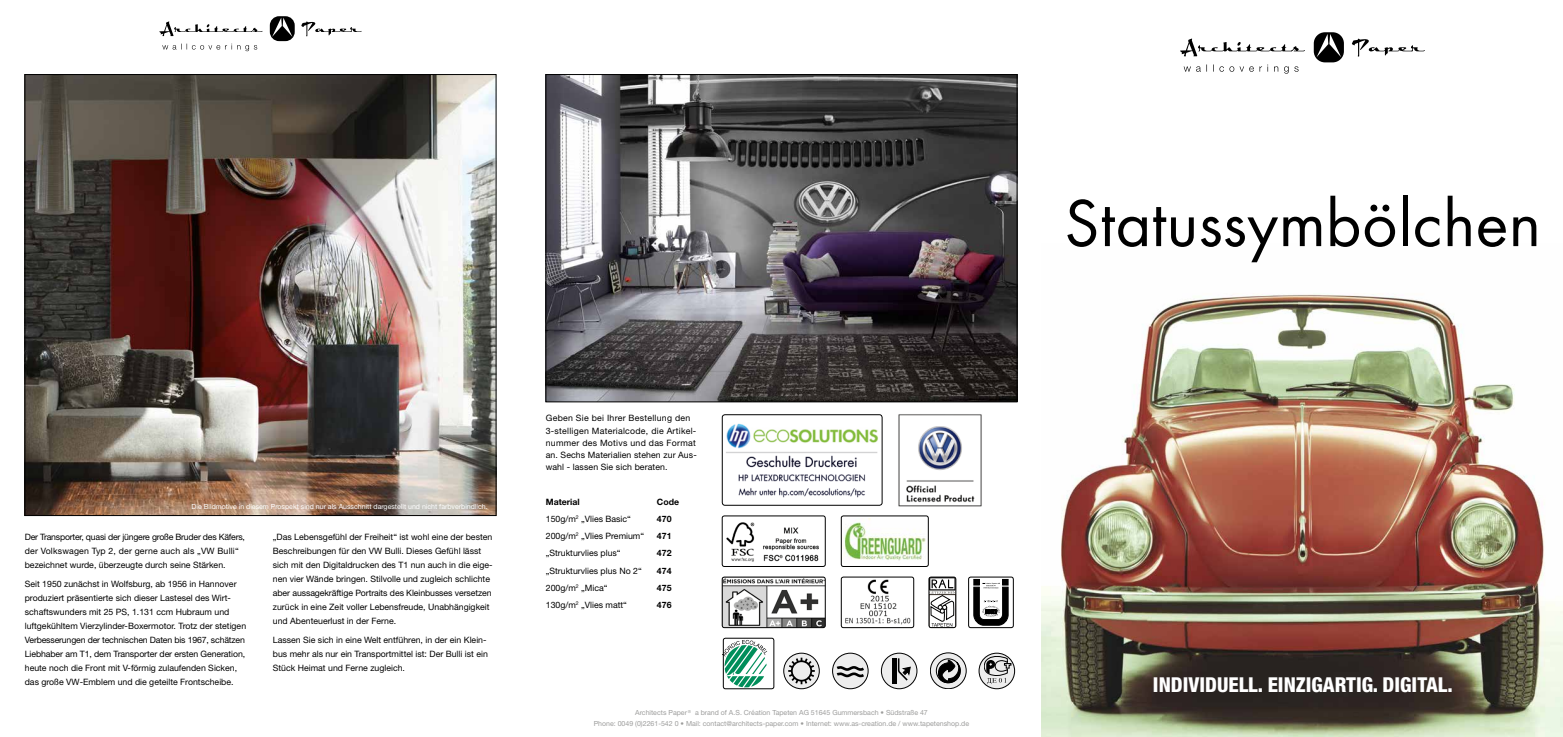
<style>
.page{position:relative;width:1563px;height:737px;background:#fff}
.page>*{position:absolute;margin:0;border:0;box-sizing:border-box;transform-origin:0 0}
.t1{font:69.12px "Futura T";color:#000}
.t2{font:800 condensed 20.56px "Helvetica Neue LT";color:#fff}
.t3{font:8.75px/14px "Helvetica Neue LT";color:#000}
.t4{font:8.75px/12.2px "Helvetica Neue LT";letter-spacing:.03em;color:#000}
.t5{font:700 8.75px "Helvetica Neue LT";color:#000}
.t6{font:7px/10.5px "Helvetica Neue LT";color:#9d9d9c;text-align:center}
.t7{font:7px "Helvetica Neue LT";color:#fff}
</style>
<div class="page">
<img style="left:1042px;top:294px;width:521px;height:443px">
<img style="left:27px;top:76px;width:467px;height:437px">
<div style="left:723px;top:638px;width:51px;height:51px;border:1px solid #000;border-radius:2px"></div>
<img style="left:726px;top:423px;width:152px;height:75px">
<div style="left:722px;top:414px;width:160px;height:91px;border:1px solid #000;border-radius:3px"></div>
<div style="left:832px;top:653px;width:36px;height:35px;background:#ededed;border-radius:50%"></div>
<div style="left:832px;top:653px;width:36px;height:36px;border:1px solid #000;border-radius:50%"></div>
<svg style="left:834px;top:664px;width:33px;height:14px"></svg>
<svg style="left:881px;top:653px;width:36px;height:35px"></svg>
<div style="left:881px;top:653px;width:36px;height:36px;border:1px solid #000;border-radius:50%"></div>
<hr style="left:892px;top:658px;width:4px;height:25px;background:#000">
<svg style="left:897px;top:656px;width:13px;height:26px"></svg>
<svg style="left:930px;top:653px;width:36px;height:35px"></svg>
<div style="left:930px;top:652px;width:36px;height:37px;border:1px solid #000;border-radius:50%"></div>
<svg style="left:937px;top:659px;width:24px;height:24px"></svg>
<div style="left:936px;top:658px;width:24px;height:25px;border:1px solid #000;border-radius:50%"></div>
<svg style="left:979px;top:653px;width:35px;height:35px"></svg>
<div style="left:979px;top:653px;width:36px;height:36px;border:1px solid #000;border-radius:50%"></div>
<svg style="left:984px;top:656px;width:27px;height:28px"></svg>
<svg style="left:784px;top:653px;width:35px;height:35px"></svg>
<div style="left:783px;top:653px;width:36px;height:36px;border:1px solid #000;border-radius:50%"></div>
<svg style="left:786px;top:656px;width:30px;height:30px"></svg>
<div style="left:792px;top:661px;width:19px;height:19px;background:#ededed;border-radius:50%"></div>
<div style="left:791px;top:660px;width:21px;height:21px;border:2px solid #000;border-radius:50%"></div>
<img style="left:844px;top:519px;width:82px;height:42px">
<div style="left:841px;top:515px;width:87px;height:51px;border:1px solid #000;border-radius:2px"></div>
<img style="left:722px;top:577px;width:103px;height:49px">
<div style="left:722px;top:577px;width:103px;height:51px;border:1px solid #000;border-radius:2px"></div>
<svg style="left:930px;top:577px;width:26px;height:49px"></svg>
<div style="left:928px;top:577px;width:28px;height:51px;border:1px solid #000;border-radius:2px"></div>
<img style="left:845px;top:580px;width:66px;height:45px">
<div style="left:841px;top:577px;width:73px;height:51px;border:1px solid #000;border-radius:2px"></div>
<img style="left:722px;top:522px;width:103px;height:44px">
<div style="left:722px;top:515px;width:103px;height:51px;border:1px solid #000;border-radius:2px"></div>
<svg style="left:722px;top:640px;width:45px;height:47px"></svg>
<img style="left:548px;top:76px;width:467px;height:324px">
<div style="left:546px;top:74px;width:471px;height:328px;border:1px solid #000"></div>
<svg style="left:968px;top:577px;width:45px;height:50px"></svg>
<svg style="left:973px;top:579px;width:35px;height:46px"></svg>
<div style="left:968px;top:577px;width:45px;height:51px;border:1px solid #000;border-radius:2px"></div>
<svg style="left:162px;top:44px;width:95px;height:7px"></svg>
<svg style="left:270px;top:16px;width:25px;height:25px"></svg>
<svg style="left:159px;top:21px;width:103px;height:15px"></svg>
<svg style="left:301px;top:22px;width:61px;height:14px"></svg>
<svg style="left:1183px;top:64px;width:115px;height:10px"></svg>
<svg style="left:1313px;top:32px;width:31px;height:30px"></svg>
<svg style="left:1180px;top:39px;width:125px;height:17px"></svg>
<svg style="left:1352px;top:39px;width:73px;height:18px"></svg>
<img style="left:898px;top:414px;width:84px;height:93px">
<p class="t7" style="left:192px;top:502px;width:297px">Die Bildmotive in diesem Prospekt sind nur als Ausschnitt dargestellt und nicht farbverbindlich.</p>
<p class="t3" style="left:25px;top:530px;width:222px">Der Transporter, quasi der jüngere große Bruder des Käfers, der Volkswagen Typ 2, der gerne auch als „VW Bulli“ bezeichnet wurde, überzeugte durch seine Stärken.</p>
<p class="t3" style="left:25px;top:577px;width:223px">Seit 1950 zunächst in Wolfsburg, ab 1956 in Hannover produziert präsentierte sich dieser Lastesel des Wirt&shy;schaftswunders mit 25 PS, 1.131 ccm Hubraum und luftgekühltem Vierzylinder-Boxermotor. Trotz der stetigen Verbesserungen der technischen Daten bis 1967, schätzen Liebhaber am T1, dem Transporter der ersten Generation, heute noch die Front mit V-förmig zulaufenden Sicken, das große VW-Emblem und die geteilte Frontscheibe.</p>
<p class="t3" style="left:273px;top:530px;width:221px">„Das Lebensgefühl der Freiheit“ ist wohl eine der besten Beschreibungen für den VW Bulli. Dieses Gefühl lässt sich mit den Digitaldrucken des T1 nun auch in die eige&shy;nen vier Wände bringen. Stilvolle und zugleich schlichte aber aussagekräftige Portraits des Kleinbusses versetzen zurück in eine Zeit voller Lebensfreude, Unabhängigkeit und Abenteuerlust in der Ferne.</p>
<p class="t3" style="left:273px;top:633px;width:216px">Lassen Sie sich in eine Welt entführen, in der ein Klein&shy;bus mehr als nur ein Transportmittel ist: Der Bulli ist ein<br>Stück Heimat und Ferne zugleich.</p>
<p class="t4" style="left:546px;top:412px;width:152px">Geben Sie bei Ihrer Bestellung den 3-stelligen Materialcode, die Artikel&shy;nummer des Motivs und das Format an. Sechs Materialien stehen zur Aus&shy;wahl - lassen Sie sich beraten.</p>
<p class="t5" style="left:546px;top:496px;width:36px">Material</p>
<p class="t5" style="left:657px;top:496px;width:24px">Code</p>
<p class="t3" style="left:546px;top:511px;width:87px">150g/m<sup>2</sup> „Vlies Basic“</p>
<p class="t5" style="left:657px;top:513px;width:16px">470</p>
<p class="t3" style="left:546px;top:529px;width:100px">200g/m<sup>2</sup> „Vlies Premium“</p>
<p class="t5" style="left:657px;top:530px;width:16px">471</p>
<p class="t3" style="left:546px;top:546px;width:76px">„Strukturvlies plus“</p>
<p class="t5" style="left:657px;top:548px;width:16px">472</p>
<p class="t3" style="left:546px;top:563px;width:97px">„Strukturvlies plus No 2“</p>
<p class="t5" style="left:657px;top:565px;width:16px">474</p>
<p class="t3" style="left:546px;top:580px;width:63px">200g/m<sup>2</sup> „Mica“</p>
<p class="t5" style="left:657px;top:582px;width:16px">475</p>
<p class="t3" style="left:546px;top:598px;width:83px">130g/m<sup>2</sup> „Vlies matt“</p>
<p class="t5" style="left:657px;top:599px;width:16px">476</p>
<p class="t6" style="left:594px;top:707px;width:377px">Architects Paper <sup>®</sup> a brand of A.S. Création Tapeten AG 51645 Gummersbach • Südstraße 47<br>Phone: 0049 (0)2261-542 0 • Mail: contact@architects-paper.com • Internet: www.as-creation.de / www.tapetenshop.de</p>
<h1 class="t1" style="left:1064px;top:183px;width:479px">Statussymbölchen</h1>
<h2 class="t2" style="left:1153px;top:671px;width:301px">INDIVIDUELL. EINZIGARTIG. DIGITAL.</h2>
</div>
